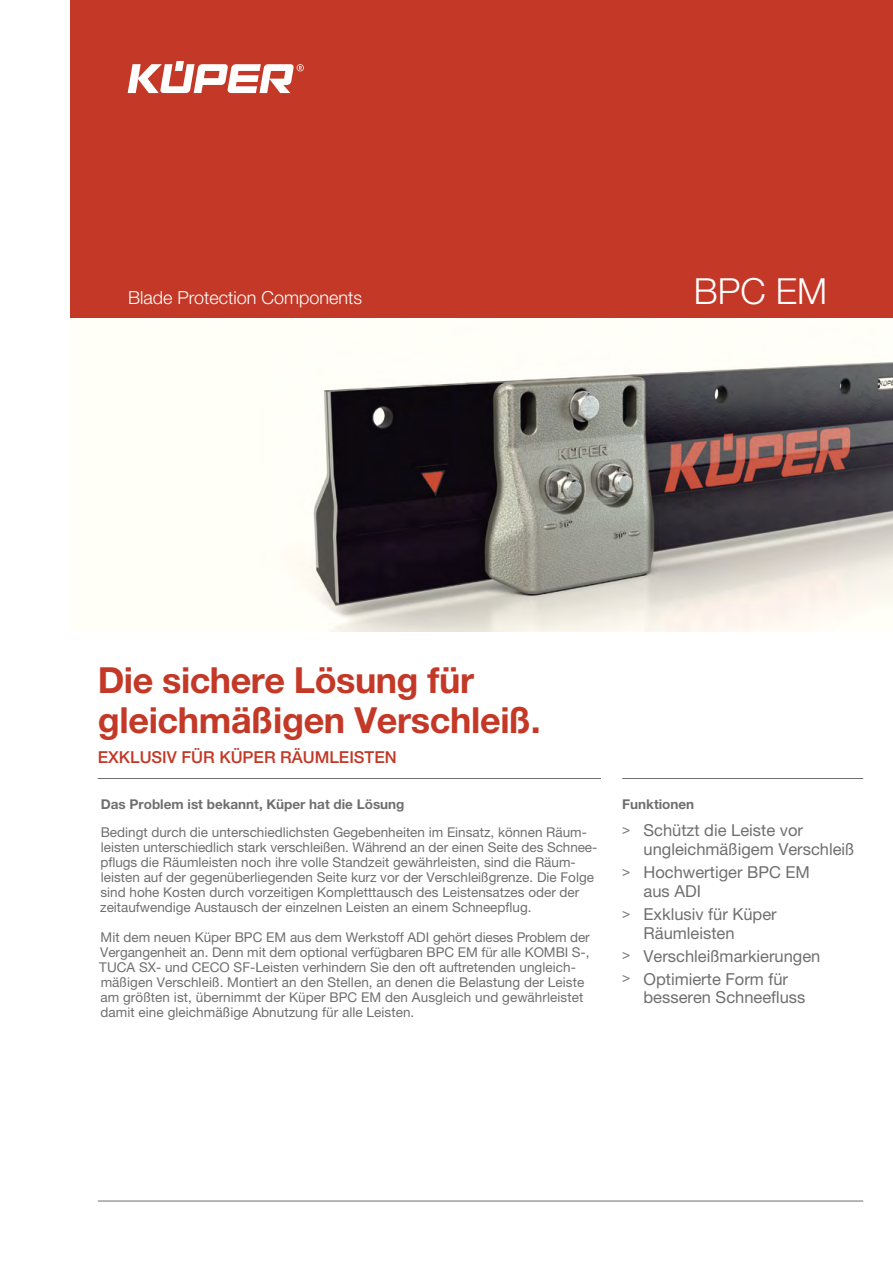
<style>
.page{position:relative;width:893px;height:1263px;background:#fff}
.page>*{position:absolute;margin:0;border:0;box-sizing:border-box;transform-origin:0 0}
.t1{font:700 36px/39.8px "Helvetica Neue LT Pro";letter-spacing:-.01em;color:#c33826}
.t2{font:300 36px "Helvetica Neue LT Pro";color:#fff}
.t3{font:300 18px "Helvetica Neue LT Pro";color:#fff}
.t4{font:16.5px/18.8px "Helvetica Neue LT Pro";color:#6f6f6f}
.t5{font:500 16.5px "Helvetica Neue LT Pro";color:#c33826}
.t6{font:13.5px/15px "Helvetica Neue LT Pro";color:#6f6f6f}
.t7{font:700 13.5px "Helvetica Neue LT Pro";color:#6f6f6f}
.s1{font-family:"DIN Alternate";font-weight:700;font-size:13.5px}
</style>
<div class="page">
<div style="left:70px;top:0;width:823px;height:319px;background:#c33826"></div>
<svg style="left:128px;top:61px;width:176px;height:32px"></svg>
<hr style="left:98px;top:1201px;width:765px;height:1px;background:#6f6f6f">
<hr style="left:622px;top:778px;width:241px;height:1px;background:#6f6f6f">
<hr style="left:98px;top:778px;width:503px;height:1px;background:#6f6f6f">
<img style="left:281px;top:359px;width:612px;height:272px">
<h2 class="t3" style="left:128px;top:286px;width:236px">Blade Protection Components</h2>
<h1 class="t2" style="left:694px;top:269px;width:135px">BPC EM</h1>
<h1 class="t1" style="left:98px;top:659px;width:445px">Die sichere Lösung für gleichmäßigen Verschleiß.</h1>
<p class="t5" style="left:98px;top:747px;width:300px">EXKLUSIV FÜR KÜPER RÄUMLEISTEN</p>
<p class="t7" style="left:101px;top:796px;width:305px">Das Problem ist bekannt, Küper hat die Lösung</p>
<p class="t6" style="left:100px;top:824px;width:499px">Bedingt durch die unterschiedlichsten Gegebenheiten im Einsatz, können Räum&shy;leisten unterschiedlich stark verschleißen. Während an der einen Seite des Schnee&shy;pflugs die Räumleisten noch ihre volle Standzeit gewährleisten, sind die Räum&shy;leisten auf der gegenüberliegenden Seite kurz vor der Verschleißgrenze. Die Folge sind hohe Kosten durch vorzeitigen Kompletttausch des Leistensatzes oder der zeitaufwendige Austausch der einzelnen Leisten an einem Schneepflug.</p>
<p class="t6" style="left:99px;top:929px;width:492px">Mit dem neuen Küper BPC EM aus dem Werkstoff ADI gehört dieses Problem der Vergangenheit an. Denn mit dem optional verfügbaren BPC EM für alle KOMBI S-, TUCA SX- und CECO SF-Leisten verhindern Sie den oft auftretenden ungleich&shy;mäßigen Verschleiß. Montiert an den Stellen, an denen die Belastung der Leiste am größten ist, übernimmt der Küper BPC EM den Ausgleich und gewährleistet damit eine gleichmäßige Abnutzung für alle Leisten.</p>
<p class="t7" style="left:622px;top:796px;width:74px">Funktionen</p>
<p class="t4" style="left:643px;top:821px;width:212px;text-indent:-21px"><span class="s1">&gt;</span> Schützt die Leiste vor ungleichmäßigem Verschleiß</p>
<p class="t4" style="left:643px;top:863px;width:168px;text-indent:-21px"><span class="s1">&gt;</span> Hochwertiger BPC EM aus ADI</p>
<p class="t4" style="left:643px;top:904px;width:135px;text-indent:-21px"><span class="s1">&gt;</span> Exklusiv für Küper<br>Räumleisten</p>
<p class="t4" style="left:622px;top:944px;width:200px;line-height:23px"><span class="s1">&gt;</span> Verschleißmarkierungen <span class="s1">&gt;</span> Optimierte Form für</p>
<p class="t4" style="left:643px;top:988px;width:163px">besseren Schneefluss</p>
</div>
